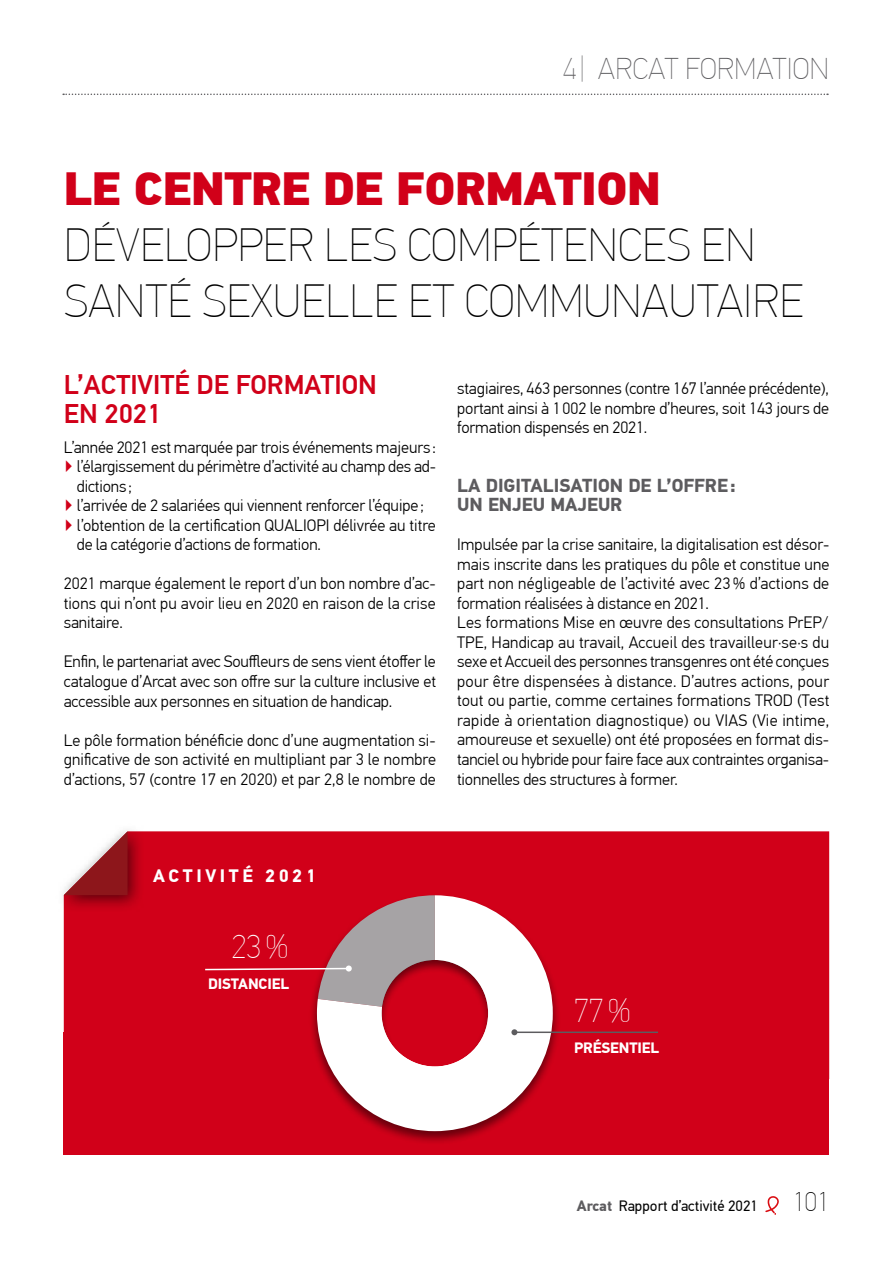
<style>
.page{position:relative;width:893px;height:1263px;background:#fff}
.page>*{position:absolute;margin:0;border:0;box-sizing:border-box;transform-origin:0 0}
.t1{font:100 46.5px/55.8px "PF Din Text Pro";color:#000}
.t2{font:900 46.5px "PF Din Text Pro";letter-spacing:-.02em;color:#d10019}
.t3{font:100 33px "PF Din Text Pro";color:#fff}
.t4{font:100 30px "PF Din Text Pro";color:#5d5c5f}
.t5{font:500 27px/28.5px "PF Din Text Pro";color:#d10019}
.t6{font:100 27px "PF Din Text Pro";color:#000}
.t7{font:700 18.75px/19.5px "PF Din Text Pro";color:#5d5c5f}
.t8{font:700 18px "PF Din Text Pro";letter-spacing:.2em;color:#fff}
.t9{font:300 16.5px/19.5px "PF Din Text Pro";letter-spacing:-.005em;color:#000;text-align:justify}
.t10{font:15px "PF Din Text Pro";color:#000}
.t11{font:700 15px "PF Din Text Pro";letter-spacing:-.01em;color:#fff}
.s1{color:#d10019}
.s2{font-weight:700;color:#5d5c5f}
</style>
<div class="page">
<svg style="left:765px;top:1196px;width:14px;height:19px"></svg>
<svg style="left:63px;top:94px;width:765px;height:1px"></svg>
<div style="left:64px;top:1033px;width:765px;height:122px;background:#d10019"></div>
<div style="left:64px;top:831px;width:765px;height:202px;background:#d10019"></div>
<div style="left:55px;top:823px;width:90px;height:89px;background:#000;opacity:.6"></div>
<svg style="left:64px;top:831px;width:64px;height:64px"></svg>
<div style="left:145px;top:864px;width:180px;height:24px;background:#d10019"></div>
<div style="left:309px;top:893px;width:252px;height:252px;background:#000;opacity:.5"></div>
<svg style="left:317px;top:895px;width:236px;height:236px;fill:#fff"></svg>
<div style="left:382px;top:958px;width:109px;height:109px;background:#000;opacity:.5"></div>
<hr style="left:514px;top:1031px;width:144px;height:2px;background:#5d5c5f">
<svg style="left:511px;top:1029px;width:6px;height:6px"></svg>
<svg style="left:204px;top:895px;width:231px;height:118px;background:#c43749"></svg>
<h3 class="t4" style="left:563px;top:52px;width:268px">4 | ARCAT FORMATION</h3>
<h1 class="t2" style="left:64px;top:159px;width:599px">LE CENTRE DE FORMATION</h1>
<h1 class="t1" style="left:64px;top:217px;width:741px">DÉVELOPPER LES COMPÉTENCES EN<br>SANTÉ SEXUELLE ET COMMUNAUTAIRE</h1>
<h3 class="t5" style="left:64px;top:371px;width:315px">L’ACTIVITÉ DE FORMATION<br>EN 2021</h3>
<p class="t9" style="left:64px;top:438px;width:374px">L’année 2021 est marquée par trois événements majeurs :</p>
<p class="t9" style="left:64px;top:457px;width:374px"><span class="s1">▶</span> l’élargissement du périmètre d’activité au champ des ad-</p>
<p class="t9" style="left:77px;top:477px;width:56px">dictions;</p>
<p class="t9" style="left:64px;top:496px;width:362px"><span class="s1">▶</span> l’arrivée de 2 salariées qui viennent renforcer l’équipe ;</p>
<p class="t9" style="left:64px;top:516px;width:373px"><span class="s1">▶</span> l’obtention de la certification QUALIOPI délivrée au titre</p>
<p class="t9" style="left:77px;top:535px;width:246px">de la catégorie d’actions de formation.</p>
<p class="t9" style="left:64px;top:574px;width:373px">2021 marque également le report d’un bon nombre d’ac&shy;tions qui n’ont pu avoir lieu en 2020 en raison de la crise sanitaire.</p>
<p class="t9" style="left:64px;top:652px;width:374px">Enfin, le partenariat avec Souffleurs de sens vient étoffer le catalogue d’Arcat avec son offre sur la culture inclusive et accessible aux personnes en situation de handicap.</p>
<p class="t9" style="left:64px;top:730px;width:374px">Le pôle formation bénéficie donc d’une augmentation si&shy;gnificative de son activité en multipliant par 3 le nombre d’actions, 57 (contre 17 en 2020) et par 2,8 le nombre de</p>
<p class="t9" style="left:457px;top:379px;width:373px">stagiaires, 463 personnes (contre 167 l’année précédente), portant ainsi à 1002 le nombre d’heures, soit 143 jours de formation dispensés en 2021.</p>
<p class="t7" style="left:457px;top:476px;width:280px">LA DIGITALISATION DE L’OFFRE:<br>UN ENJEU MAJEUR</p>
<p class="t9" style="left:457px;top:535px;width:374px;text-align:left">Impulsée par la crise sanitaire, la digitalisation est désor&shy;mais inscrite dans les pratiques du pôle et constitue une part non négligeable de l’activité avec 23% d’actions de formation réalisées à distance en 2021.<br>Les formations Mise en œuvre des consultations PrEP/ TPE, Handicap au travail, Accueil des travailleur·se·s du sexe et Accueil des personnes transgenres ont été conçues pour être dispensées à distance. D’autres actions, pour tout ou partie, comme certaines formations TROD (Test rapide à orientation diagnostique) ou VIAS (Vie intime, amoureuse et sexuelle) ont été proposées en format dis&shy;tanciel ou hybride pour faire face aux contraintes organisa&shy;tionnelles des structures à former.</p>
<p class="t8" style="left:153px;top:865px;width:164px">ACTIVITÉ 2021</p>
<h2 class="t3" style="left:232px;top:928px;width:59px">23 %</h2>
<p class="t11" style="left:208px;top:975px;width:83px">DISTANCIEL</p>
<h2 class="t3" style="left:574px;top:992px;width:59px">77%</h2>
<p class="t11" style="left:574px;top:1038px;width:87px">PRÉSENTIEL</p>
<p class="t10" style="left:577px;top:1197px;width:183px"><span class="s2">Arcat</span> Rapport d’activité 2021</p>
<h3 class="t6" style="left:793px;top:1186px;width:38px">101</h3>
</div>
